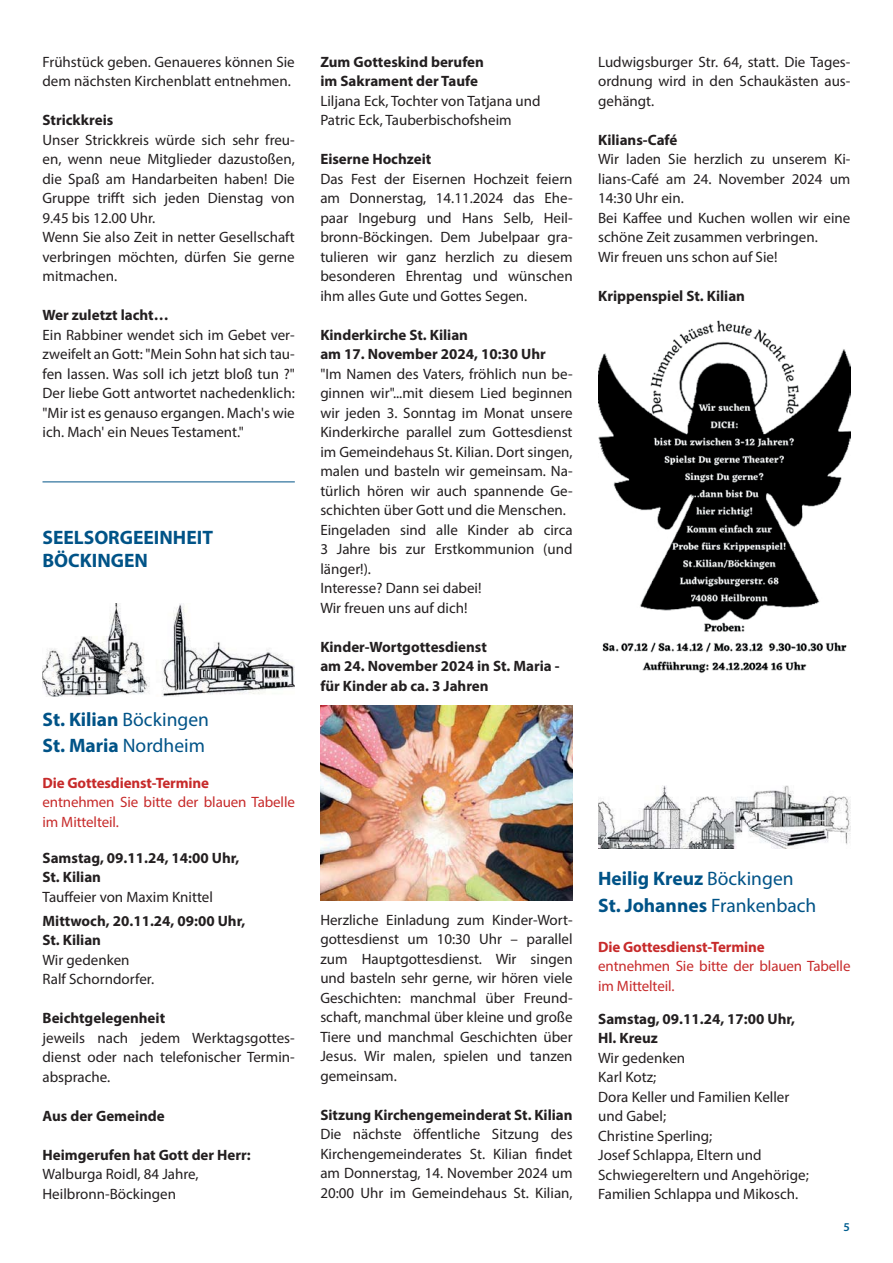
<style>
.page{position:relative;width:893px;height:1263px;background:#fff}
.page>*{position:absolute;margin:0;border:0;box-sizing:border-box;transform-origin:0 0}
.t1{font:700 19.5px/23.4px "Myriad Pro";color:#005387}
.t2{font:15px/19.5px "Myriad Pro";color:#231f20}
.t3{font:700 15px/19.5px "Myriad Pro";color:#231f20}
.t4{font:15px/19.5px "Myriad Pro";letter-spacing:-.01em;color:#c72b2b}
.t5{font:600 12px "Myriad Pro";color:#005e90}
.s1{font-weight:700}
.s2{font-weight:400}
</style>
<div class="page">
<hr style="left:43px;top:482px;width:252px;height:1px;background:#005387">
<img style="left:43px;top:603px;width:252px;height:93px">
<img style="left:320px;top:706px;width:253px;height:195px">
<img style="left:598px;top:320px;width:252px;height:353px">
<img style="left:598px;top:785px;width:252px;height:63px">
<p class="t2" style="left:43px;top:53px;width:254px">Frühstück geben. Genaueres können Sie dem nächsten Kirchenblatt entnehmen.</p>
<p class="t2" style="left:43px;top:112px;width:254px"><span class="s1">Strickkreis<br></span>Unser Strickkreis würde sich sehr freu&shy;en, wenn neue Mitglieder dazustoßen, die Spaß am Handarbeiten haben! Die<br>Gruppe trifft sich jeden Dienstag von<br>9.45 bis 12.00 Uhr.<br>Wenn Sie also Zeit in netter Gesellschaft verbringen möchten, dürfen Sie gerne mitmachen.</p>
<p class="t2" style="left:43px;top:307px;width:254px"><span class="s1">Wer zuletzt lacht…<br></span>Ein Rabbiner wendet sich im Gebet ver&shy;zweifelt an Gott: "Mein Sohn hat sich tau&shy;fen lassen. Was soll ich jetzt bloß tun ?" Der liebe Gott antwortet nachedenklich: "Mir ist es genauso ergangen. Mach's wie ich. Mach' ein Neues Testament."</p>
<p class="t1" style="left:43px;top:528px;width:172px">SEELSORGEEINHEIT<br>BÖCKINGEN</p>
<p class="t1" style="left:43px;top:709px;width:168px;line-height:25.5px">St. Kilian <span class="s2">Böckingen<br></span>St. Maria <span class="s2">Nordheim</span></p>
<p class="t4" style="left:43px;top:774px;width:254px"><span class="s1">Die Gottesdienst-Termine<br></span>entnehmen Sie bitte der blauen Tabelle im Mittelteil.</p>
<p class="t3" style="left:43px;top:849px;width:198px">Samstag, 09.11.24, 14:00 Uhr,<br>St. Kilian<br><span class="s2">Tauffeier von Maxim Knittel</span></p>
<p class="t3" style="left:43px;top:912px;width:204px">Mittwoch, 20.11.24, 09:00 Uhr,<br>St. Kilian<br><span class="s2">Wir gedenken<br>Ralf Schorndorfer.</span></p>
<p class="t2" style="left:43px;top:1010px;width:254px"><span class="s1">Beichtgelegenheit<br></span>jeweils nach jedem Werktagsgottes&shy;dienst oder nach telefonischer Termin&shy;absprache.</p>
<p class="t3" style="left:43px;top:1107px;width:124px">Aus der Gemeinde</p>
<p class="t2" style="left:43px;top:1146px;width:210px"><span class="s1">Heimgerufen hat Gott der Herr:<br></span>Walburga Roidl, 84 Jahre,<br>Heilbronn-Böckingen</p>
<p class="t2" style="left:320px;top:53px;width:222px"><span class="s1">Zum Gotteskind berufen<br>im Sakrament der Taufe<br></span>Liljana Eck, Tochter von Tatjana und<br>Patric Eck, Tauberbischofsheim</p>
<p class="t2" style="left:320px;top:151px;width:254px"><span class="s1">Eiserne Hochzeit<br></span>Das Fest der Eisernen Hochzeit feiern am Donnerstag, 14.11.2024 das Ehe&shy;paar Ingeburg und Hans Selb, Heil&shy;bronn-Böckingen. Dem Jubelpaar gra&shy;tulieren wir ganz herzlich zu diesem besonderen Ehrentag und wünschen ihm alles Gute und Gottes Segen.</p>
<p class="t2" style="left:320px;top:326px;width:254px"><span class="s1">Kinderkirche St. Kilian<br>am 17. November 2024, 10:30 Uhr<br></span>"Im Namen des Vaters, fröhlich nun be&shy;ginnen wir"...mit diesem Lied beginnen wir jeden 3. Sonntag im Monat unsere<br>Kinderkirche parallel zum Gottesdienst im Gemeindehaus St. Kilian. Dort singen, malen und basteln wir gemeinsam. Na&shy;türlich hören wir auch spannende Ge&shy;schichten über Gott und die Menschen.<br>Eingeladen sind alle Kinder ab circa<br>3 Jahre bis zur Erstkommunion (und länger!).<br>Interesse? Dann sei dabei!<br>Wir freuen uns auf dich!</p>
<p class="t3" style="left:320px;top:638px;width:241px">Kinder-Wortgottesdienst<br>am 24. November 2024 in St. Maria - für Kinder ab ca. 3 Jahren</p>
<p class="t2" style="left:598px;top:53px;width:254px;text-align:justify">Ludwigsburger Str. 64, statt. Die Tages&shy;ordnung wird in den Schaukästen aus&shy;gehängt.</p>
<p class="t2" style="left:598px;top:131px;width:254px"><span class="s1">Kilians-Café<br></span>Wir laden Sie herzlich zu unserem Ki&shy;lians-Café am 24. November 2024 um<br>14:30 Uhr ein.<br>Bei Kaffee und Kuchen wollen wir eine schöne Zeit zusammen verbringen.<br>Wir freuen uns schon auf Sie!</p>
<p class="t3" style="left:598px;top:287px;width:148px">Krippenspiel St. Kilian</p>
<p class="t2" style="left:320px;top:911px;width:254px;text-align:justify">Herzliche Einladung zum Kinder-Wort&shy;gottesdienst um 10:30 Uhr – parallel zum Hauptgottesdienst. Wir singen und basteln sehr gerne, wir hören viele Geschichten: manchmal über Freund&shy;schaft, manchmal über kleine und große Tiere und manchmal Geschichten über Jesus. Wir malen, spielen und tanzen gemeinsam.</p>
<p class="t2" style="left:320px;top:1106px;width:254px;text-align:justify"><span class="s1">Sitzung Kirchengemeinderat St. Kilian </span>Die nächste öffentliche Sitzung des Kirchengemeinderates St. Kilian findet am Donnerstag, 14. November 2024 um 20:00 Uhr im Gemeindehaus St. Kilian,</p>
<p class="t1" style="left:598px;top:866px;width:220px;line-height:27px">Heilig Kreuz <span class="s2">Böckingen<br></span>St. Johannes <span class="s2">Frankenbach</span></p>
<p class="t4" style="left:598px;top:938px;width:254px"><span class="s1">Die Gottesdienst-Termine<br></span>entnehmen Sie bitte der blauen Tabelle im Mittelteil.</p>
<p class="t2" style="left:598px;top:1010px;width:212px"><span class="s1">Samstag, 09.11.24, 17:00 Uhr,<br>Hl. Kreuz<br></span>Wir gedenken<br>Karl Kotz;<br>Dora Keller und Familien Keller und Gabel;<br>Christine Sperling;<br>Josef Schlappa, Eltern und<br>Schwiegereltern und Angehörige;<br>Familien Schlappa und Mikosch.</p>
<p class="t5" style="left:843px;top:1219px;width:8px">5</p>
</div>
